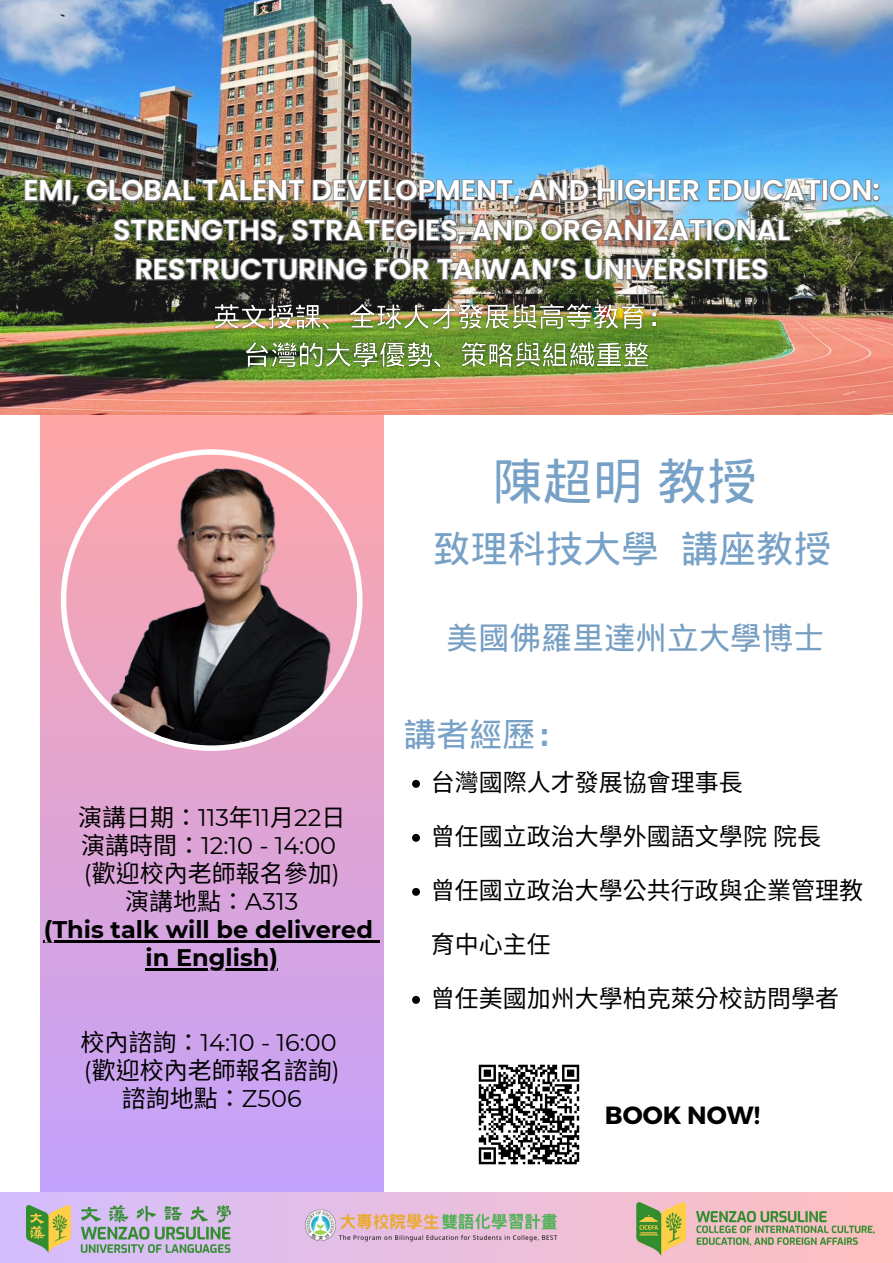
<style>
.page{position:relative;width:893px;height:1263px;background:#fff}
.page>*{position:absolute;margin:0;border:0;box-sizing:border-box;transform-origin:0 0}
.t1{font:49.95px "Wen Quan Yi Micro Hei";color:#77a1c7}
.t2{font:37.65px "Wen Quan Yi Micro Hei";color:#77a1c7}
.t3{font:32.92px "Wen Quan Yi Micro Hei";color:#77a1c7}
.t4{font:31.5px "Wen Quan Yi Micro Hei";color:#779ec3}
.t5{font:600 28.5px/39.4px "Poppins";color:#fff;text-align:center}
.t6{font:700 24.9px "Montserrat";color:#000}
.t7{font:24px "Noto Sans CJ Ksc";color:#000}
.t8{font:700 24px "Montserrat";color:#000}
.t9{font:24px "Montserrat";color:#000}
.s1{font-family:"Montserrat"}
.s2{font-family:"Noto Sans CJ Ksc"}
</style>
<div class="page">
<div style="left:40px;top:414px;width:343px;height:778px;background:linear-gradient(to bottom,#ffa6a6,#c1a2fc)"></div>
<svg style="left:61px;top:449px;width:301px;height:302px"></svg>
<svg style="left:0;top:1192px;width:893px;height:71px"></svg>
<img style="left:303px;top:1198px;width:259px;height:61px">
<img style="left:622px;top:1192px;width:260px;height:71px">
<img style="left:0;top:0;width:893px;height:414px">
<img style="left:478px;top:1064px;width:102px;height:101px">
<img style="left:26px;top:1205px;width:204px;height:47px">
<img style="left:208px;top:297px;width:472px;height:78px">
<hr style="left:44px;top:940px;width:329px;height:2px;background:#000">
<svg style="left:373px;top:940px;width:7px;height:2px"></svg>
<hr style="left:146px;top:968px;width:132px;height:2px;background:#000">
<svg style="left:412px;top:780px;width:8px;height:8px"></svg>
<svg style="left:412px;top:834px;width:8px;height:8px"></svg>
<svg style="left:412px;top:888px;width:8px;height:8px"></svg>
<svg style="left:412px;top:996px;width:8px;height:8px"></svg>
<img style="left:23px;top:177px;width:858px;height:29px">
<img style="left:112px;top:217px;width:680px;height:29px">
<img style="left:135px;top:256px;width:635px;height:28px">
<p class="t5" style="left:23px;top:171px;width:858px">EMI, GLOBAL TALENT DEVELOPMENT, AND HIGHER EDUCATION:<br>STRENGTHS, STRATEGIES, AND ORGANIZATIONAL<br>RESTRUCTURING FOR TAIWAN’S UNIVERSITIES</p>
<p class="t1" style="left:493px;top:453px;width:266px">陳超明教授</p>
<p class="t2" style="left:433px;top:527px;width:400px">致理科技大學講座教授</p>
<h6 class="t4" style="left:446px;top:619px;width:380px">美國佛羅里達州立大學博士</h6>
<p class="t7" style="left:78px;top:798px;width:260px">演講日期： <span class="s1">113</span>年<span class="s1">11</span>月 <span class="s1">22</span>日</p>
<p class="t9" style="left:81px;top:830px;width:257px"><span class="s2">演講時間：</span> 12:10 - 14:00</p>
<p class="t7" style="left:84px;top:854px;width:257px"><span class="s1">(</span>歡迎校內老師報名參加<span class="s1">)</span></p>
<p class="t7" style="left:125px;top:882px;width:174px">演講地點： <span class="s1">A313</span></p>
<p class="t8" style="left:44px;top:915px;width:331px">(This talk will be delivered</p>
<p class="t8" style="left:146px;top:943px;width:134px">in English)</p>
<p class="t9" style="left:81px;top:1027px;width:257px"><span class="s2">校內諮詢：</span> 14:10 - 16:00</p>
<p class="t7" style="left:84px;top:1051px;width:257px"><span class="s1">(</span>歡迎校內老師報名諮詢<span class="s1">)</span></p>
<p class="t7" style="left:122px;top:1079px;width:181px">諮詢地點： <span class="s1">Z506</span></p>
<p class="t3" style="left:403px;top:715px;width:166px">講者經歷：</p>
<p class="t7" style="left:431px;top:763px;width:311px">台灣國際人才發展協會理事長</p>
<p class="t7" style="left:431px;top:817px;width:390px">曾任國立政治大學外國語文學院院長</p>
<p class="t7" style="left:431px;top:871px;width:432px">曾任國立政治大學公共行政與企業管理教</p>
<p class="t7" style="left:431px;top:925px;width:120px">育中心主任</p>
<p class="t7" style="left:431px;top:979px;width:409px">曾任美國加州大學柏克萊分校訪問學者</p>
<p class="t6" style="left:605px;top:1099px;width:157px">BOOK NOW!</p>
</div>
